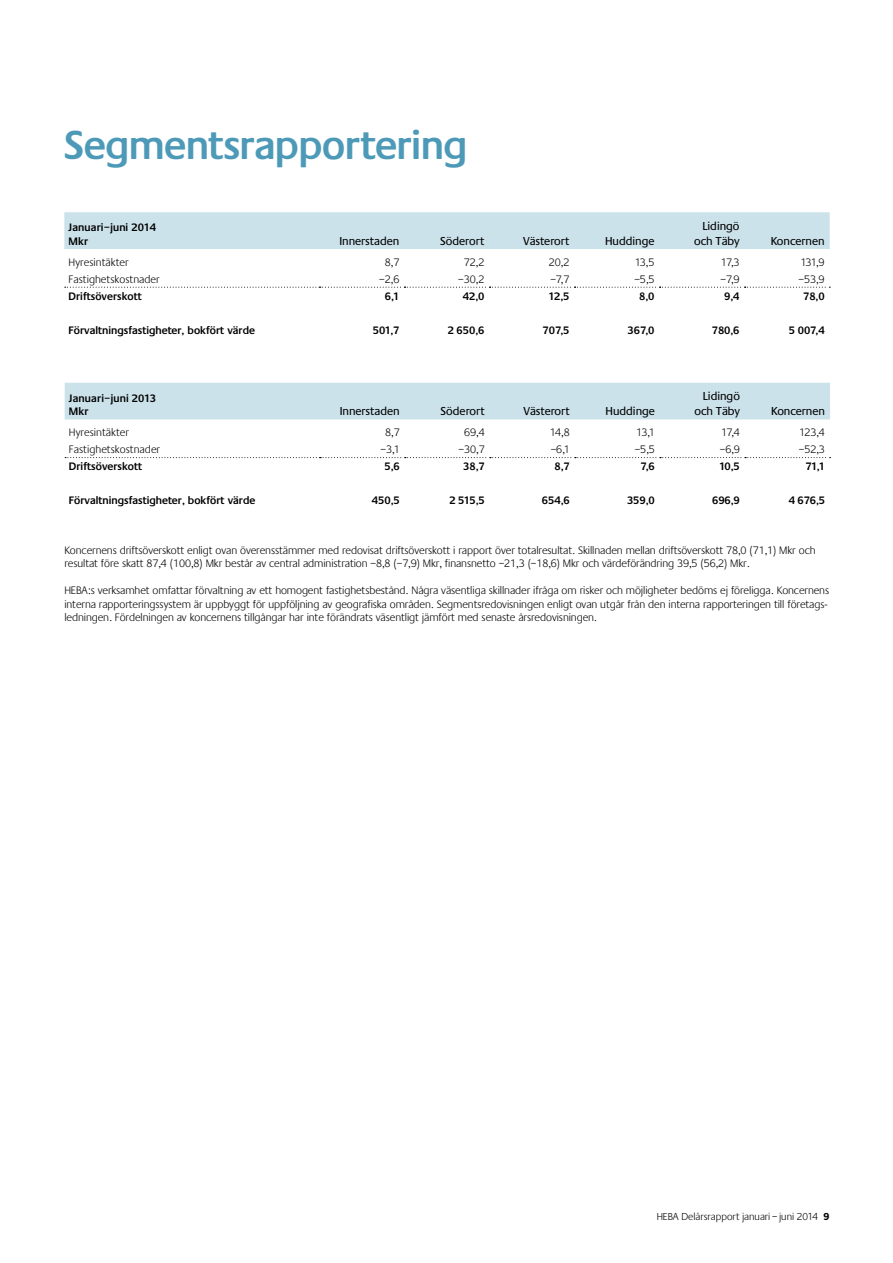
<style>
.page{position:relative;width:893px;height:1263px;background:#fff}
.page>*{position:absolute;margin:0;border:0;box-sizing:border-box;transform-origin:0 0}
.t1{font:600 42px "Praxis";letter-spacing:-.01em;color:#4d9ab8}
.t2{font:12px/15px "Praxis";color:#000;text-align:right}
.t3{font:300 11.25px/13.5px "Praxis";letter-spacing:-.005em;color:#000}
.t4{font:600 11.25px/13.5px "Praxis";letter-spacing:.005em;color:#000}
.t5{font:300 10.5px "Praxis";color:#000}
.s1{font-weight:700}
</style>
<div class="page">
<div style="left:64px;top:212px;width:766px;height:37px;background:#cce2eb"></div>
<svg style="left:65px;top:287px;width:765px;height:1px"></svg>
<div style="left:65px;top:383px;width:765px;height:36px;background:#cce2eb"></div>
<svg style="left:65px;top:457px;width:766px;height:1px"></svg>
<h1 class="t1" style="left:64px;top:122px;width:405px">Segmentsrapportering</h1>
<p class="t4" style="left:69px;top:221px;width:89px">Januari–juni 2014<br>Mkr</p>
<p class="t2" style="left:339px;top:234px;width:62px">Innerstaden</p>
<p class="t2" style="left:440px;top:234px;width:46px">Söderort</p>
<p class="t2" style="left:523px;top:234px;width:48px">Västerort</p>
<p class="t2" style="left:605px;top:234px;width:51px">Huddinge</p>
<p class="t2" style="left:694px;top:219px;width:47px">Lidingö och Täby</p>
<p class="t2" style="left:771px;top:234px;width:55px">Koncernen</p>
<p class="t3" style="left:69px;top:256px;width:62px">Hyresintäkter</p>
<p class="t3" style="left:385px;top:256px;width:16px">8,7</p>
<p class="t3" style="left:464px;top:256px;width:22px">72,2</p>
<p class="t3" style="left:549px;top:256px;width:22px">20,2</p>
<p class="t3" style="left:635px;top:256px;width:21px">13,5</p>
<p class="t3" style="left:721px;top:256px;width:20px">17,3</p>
<p class="t3" style="left:800px;top:256px;width:26px">131,9</p>
<p class="t3" style="left:69px;top:273px;width:93px">Fastighetskostnader</p>
<p class="t3" style="left:379px;top:273px;width:22px">–2,6</p>
<p class="t3" style="left:458px;top:273px;width:28px">–30,2</p>
<p class="t3" style="left:550px;top:273px;width:21px">–7,7</p>
<p class="t3" style="left:634px;top:273px;width:22px">–5,5</p>
<p class="t3" style="left:720px;top:273px;width:21px">–7,9</p>
<p class="t3" style="left:798px;top:273px;width:28px">–53,9</p>
<p class="t4" style="left:69px;top:289px;width:75px">Driftsöverskott</p>
<p class="t4" style="left:385px;top:289px;width:16px">6,1</p>
<p class="t4" style="left:463px;top:289px;width:23px">42,0</p>
<p class="t4" style="left:549px;top:289px;width:22px">12,5</p>
<p class="t4" style="left:639px;top:289px;width:17px">8,0</p>
<p class="t4" style="left:724px;top:289px;width:17px">9,4</p>
<p class="t4" style="left:803px;top:289px;width:23px">78,0</p>
<p class="t4" style="left:69px;top:323px;width:188px">Förvaltningsfastigheter, bokfört värde</p>
<p class="t4" style="left:373px;top:323px;width:28px">501,7</p>
<p class="t4" style="left:448px;top:323px;width:38px">2 650,6</p>
<p class="t4" style="left:543px;top:323px;width:28px">707,5</p>
<p class="t4" style="left:628px;top:323px;width:28px">367,0</p>
<p class="t4" style="left:712px;top:323px;width:29px">780,6</p>
<p class="t4" style="left:789px;top:323px;width:37px">5 007,4</p>
<p class="t4" style="left:69px;top:391px;width:89px">Januari–juni 2013<br>Mkr</p>
<p class="t2" style="left:340px;top:404px;width:62px">Innerstaden</p>
<p class="t2" style="left:441px;top:404px;width:46px">Söderort</p>
<p class="t2" style="left:523px;top:404px;width:48px">Västerort</p>
<p class="t2" style="left:605px;top:404px;width:51px">Huddinge</p>
<p class="t2" style="left:695px;top:389px;width:47px">Lidingö och Täby</p>
<p class="t2" style="left:771px;top:404px;width:55px">Koncernen</p>
<p class="t3" style="left:69px;top:426px;width:62px">Hyresintäkter</p>
<p class="t3" style="left:385px;top:426px;width:16px">8,7</p>
<p class="t3" style="left:464px;top:426px;width:22px">69,4</p>
<p class="t3" style="left:550px;top:426px;width:21px">14,8</p>
<p class="t3" style="left:636px;top:426px;width:20px">13,1</p>
<p class="t3" style="left:721px;top:426px;width:20px">17,4</p>
<p class="t3" style="left:799px;top:426px;width:27px">123,4</p>
<p class="t3" style="left:69px;top:443px;width:93px">Fastighetskostnader</p>
<p class="t3" style="left:381px;top:443px;width:21px">–3,1</p>
<p class="t3" style="left:459px;top:443px;width:28px">–30,7</p>
<p class="t3" style="left:551px;top:443px;width:21px">–6,1</p>
<p class="t3" style="left:635px;top:443px;width:22px">–5,5</p>
<p class="t3" style="left:720px;top:443px;width:22px">–6,9</p>
<p class="t3" style="left:799px;top:443px;width:28px">–52,3</p>
<p class="t4" style="left:69px;top:460px;width:75px">Driftsöverskott</p>
<p class="t4" style="left:384px;top:460px;width:17px">5,6</p>
<p class="t4" style="left:463px;top:460px;width:23px">38,7</p>
<p class="t4" style="left:555px;top:460px;width:17px">8,7</p>
<p class="t4" style="left:641px;top:460px;width:16px">7,6</p>
<p class="t4" style="left:719px;top:460px;width:22px">10,5</p>
<p class="t4" style="left:805px;top:460px;width:21px">71,1</p>
<p class="t4" style="left:69px;top:494px;width:188px">Förvaltningsfastigheter, bokfört värde</p>
<p class="t4" style="left:372px;top:494px;width:29px">450,5</p>
<p class="t4" style="left:449px;top:494px;width:37px">2 515,5</p>
<p class="t4" style="left:542px;top:494px;width:29px">654,6</p>
<p class="t4" style="left:627px;top:494px;width:29px">359,0</p>
<p class="t4" style="left:712px;top:494px;width:29px">696,9</p>
<p class="t4" style="left:789px;top:494px;width:38px">4 676,5</p>
<p class="t3" style="left:64px;top:544px;width:753px">Koncernens driftsöverskott enligt ovan överensstämmer med redovisat driftsöverskott i rapport över totalresultat. Skillnaden mellan driftsöverskott 78,0 (71,1) Mkr och resultat före skatt 87,4 (100,8) Mkr består av central administration –8,8 (–7,9) Mkr, finansnetto –21,3 (–18,6) Mkr och värdeförändring 39,5 (56,2) Mkr.</p>
<p class="t3" style="left:64px;top:584px;width:766px">HEBA:s verksamhet omfattar förvaltning av ett homogent fastighetsbestånd. Några väsentliga skillnader ifråga om risker och möjligheter bedöms ej föreligga. Koncernens interna rapporteringssystem är uppbyggt för uppföljning av geografiska områden. Segmentsredovisningen enligt ovan utgår från den interna rapporteringen till företags&shy;ledningen. Fördelningen av koncernens tillgångar har inte förändrats väsentligt jämfört med senaste årsredovisningen.</p>
<p class="t5" style="left:657px;top:1211px;width:174px">HEBA Delårsrapport januari – juni 2014 <span class="s1">9</span></p>
</div>
